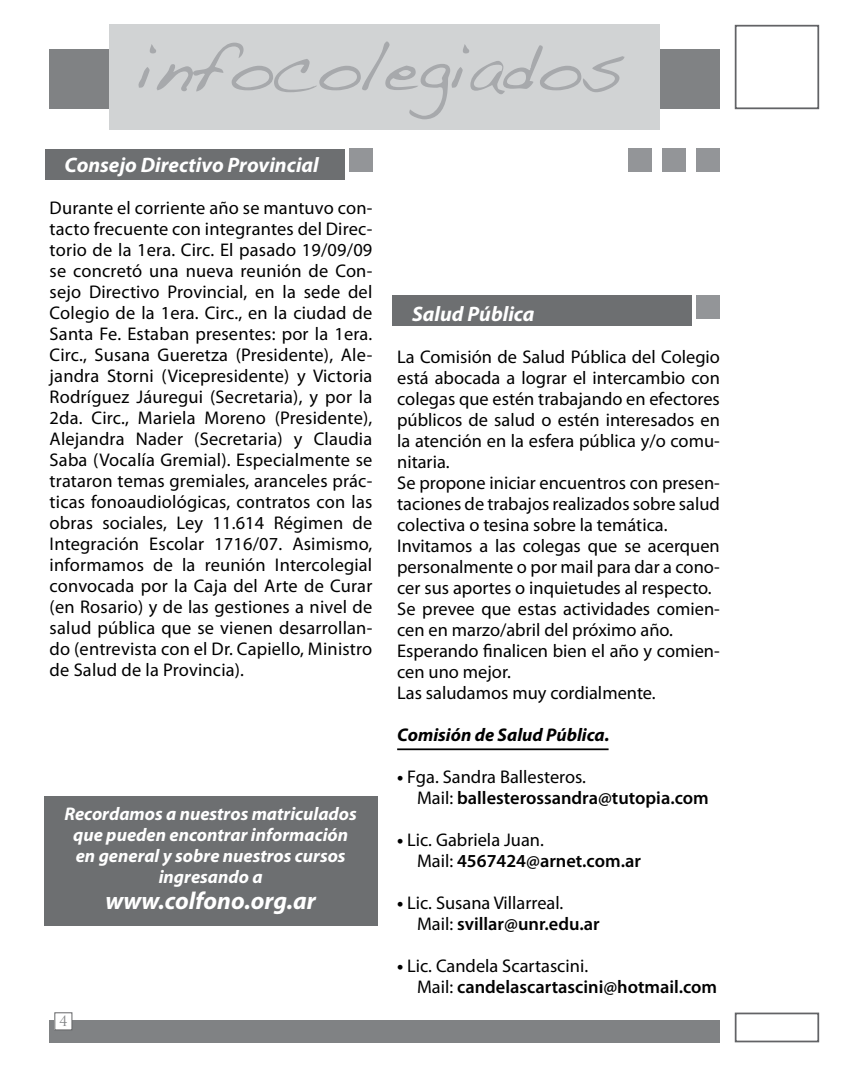
<style>
.page{position:relative;width:844px;height:1092px;background:#fff}
.page>*{position:absolute;margin:0;border:0;box-sizing:border-box;transform-origin:0 0}
.t1{font:70px "Handwriting Dakota";color:#a7a9ac}
.t2{font:italic 700 24.5px "Myriad";color:#fff}
.t3{font:italic 700 21px "Myriad Pro";color:#fff}
.t4{font:18.38px/21px "Myriad Pro";color:#000}
.t5{font:600 18.38px/21px "Myriad Pro";color:#000}
.t6{font:italic 700 18.38px/21px "Myriad";color:#fff;text-align:center}
.t7{font:italic 700 18.38px "Myriad Pro";color:#000}
.t8{font:14px "Trajan Pro";color:#808284}
.s1{font-weight:700}
.s2{font-weight:400}
.s3{font-weight:600}
</style>
<div class="page">
<div style="left:50px;top:50px;width:669px;height:59px;background:#808284"></div>
<div style="left:734px;top:25px;width:85px;height:84px;border:2px solid #626366"></div>
<div style="left:50px;top:1019px;width:669px;height:23px;background:#808284"></div>
<div style="left:55px;top:1012px;width:17px;height:17px;background:#fff"></div>
<div style="left:55px;top:1012px;width:17px;height:18px;border:1px solid #646567"></div>
<div style="left:734px;top:1012px;width:85px;height:30px;border:2px solid #626366"></div>
<div style="left:349px;top:149px;width:23px;height:23px;background:#939598"></div>
<div style="left:392px;top:295px;width:299px;height:31px;background:#6d6f71"></div>
<div style="left:695px;top:295px;width:24px;height:24px;background:#939598"></div>
<div style="left:45px;top:149px;width:300px;height:30px;background:#6d6f71"></div>
<div style="left:110px;top:25px;width:549px;height:105px;background:#d1d3d4"></div>
<div style="left:44px;top:796px;width:333px;height:129px;background:#6d6f71"></div>
<hr style="left:397px;top:748px;width:211px;height:2px;background:#000">
<div style="left:696px;top:149px;width:23px;height:23px;background:#939598"></div>
<div style="left:662px;top:149px;width:23px;height:23px;background:#939598"></div>
<div style="left:628px;top:149px;width:23px;height:23px;background:#939598"></div>
<h1 class="t1" style="left:137px;top:25px;width:488px">infocolegiados</h1>
<p class="t3" style="left:64px;top:151px;width:256px">Consejo Directivo Provincial</p>
<p class="t4" style="left:50px;top:197px;width:324px;text-align:justify">Durante el corriente año se mantuvo con&shy;tacto frecuente con integrantes del Direc&shy;torio de la 1era. Circ. El pasado 19/09/09 se concretó una nueva reunión de Con&shy;sejo Directivo Provincial, en la sede del Colegio de la 1era. Circ., en la ciudad de Santa Fe. Estaban presentes: por la 1era.<br>Circ., Susana Gueretza (Presidente), Ale&shy;jandra Storni (Vicepresidente) y Victoria Rodríguez Jáuregui (Secretaria), y por la 2da. Circ., Mariela Moreno (Presidente), Alejandra Nader (Secretaria) y Claudia Saba (Vocalía Gremial). Especialmente se trataron temas gremiales, aranceles prác&shy;ticas fonoaudiológicas, contratos con las obras sociales, Ley 11.614 Régimen de Integración Escolar 1716/07. Asimismo, informamos de la reunión Intercolegial convocada por la Caja del Arte de Curar (en Rosario) y de las gestiones a nivel de salud pública que se vienen desarrollan&shy;do (entrevista con el Dr. Capiello, Ministro de Salud de la Provincia).</p>
<p class="t3" style="left:412px;top:300px;width:124px">Salud Pública</p>
<p class="t4" style="left:397px;top:345px;width:324px">La Comisión de Salud Pública del Colegio está abocada a lograr el intercambio con colegas que estén trabajando en efectores públicos de salud o estén interesados en la atención en la esfera pública y/o comu&shy;nitaria.<br>Se propone iniciar encuentros con presen&shy;taciones de trabajos realizados sobre salud colectiva o tesina sobre la temática.<br>Invitamos a las colegas que se acerquen personalmente o por mail para dar a cono&shy;cer sus aportes o inquietudes al respecto.<br>Se prevee que estas actividades comien&shy;cen en marzo/abril del próximo año.<br>Esperando finalicen bien el año y comien&shy;cen uno mejor.<br>Las saludamos muy cordialmente.</p>
<p class="t7" style="left:397px;top:722px;width:214px">Comisión de Salud Pública.</p>
<p class="t5" style="left:417px;top:765px;width:293px;text-indent:-20px"><span class="s1">•</span> <span class="s2">Fga. Sandra Ballesteros.<br>Mail:</span> ballesterossandra@tutopia.com</p>
<p class="t4" style="left:417px;top:828px;width:225px;text-indent:-20px"><span class="s1">•</span> Lic. Gabriela Juan.<br>Mail: <span class="s3">4567424@arnet.com.ar</span></p>
<p class="t4" style="left:417px;top:891px;width:184px;text-indent:-20px"><span class="s1">•</span> Lic. Susana Villarreal.<br>Mail: <span class="s3">svillar@unr.edu.ar</span></p>
<p class="t5" style="left:417px;top:954px;width:301px;text-indent:-20px"><span class="s1">•</span> <span class="s2">Lic. Candela Scartascini.<br>Mail:</span> candelascartascini@hotmail.com</p>
<p class="t6" style="left:64px;top:803px;width:294px">Recordamos a nuestros matriculados que pueden encontrar información en general y sobre nuestros cursos ingresando a</p>
<h2 class="t2" style="left:105px;top:888px;width:212px">www.colfono.org.ar</h2>
<p class="t8" style="left:59px;top:1011px;width:9px">4</p>
</div>
